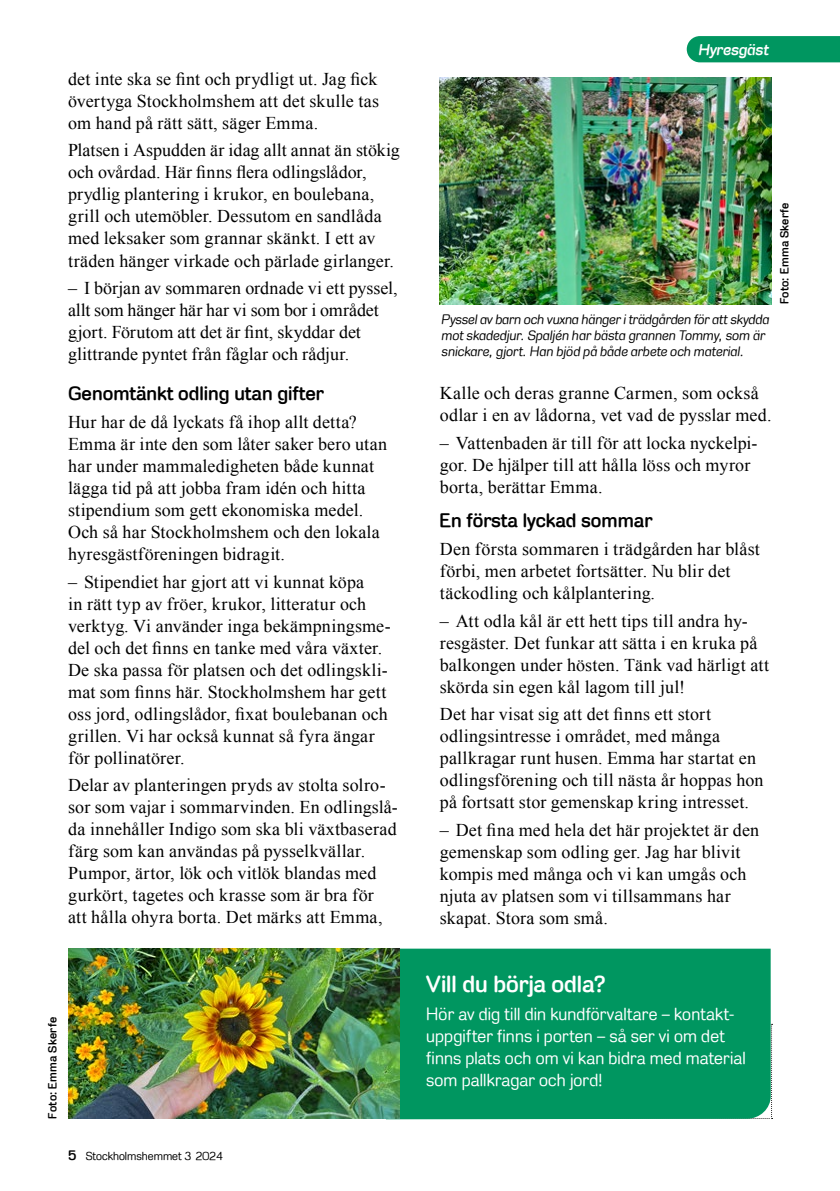
<style>
.page{position:relative;width:840px;height:1191px;background:#fff}
.page>*{position:absolute;margin:0;border:0;box-sizing:border-box;transform-origin:0 0}
.P_sans_2023{font:700 24px "Stockholm Runt";letter-spacing:-.005em;color:#fff}
.H2_mellanrubik_2023{font:700 20px "Stockholm Runt";color:#000}
.P_Brödtext_2023{font:18px/22px "Times New Roman";letter-spacing:.01em;color:#000}
.P_sans_2023-2{font:18px/22px "Stockholm Runt";letter-spacing:.01em;color:#fff}
.t1{font:italic 700 16px "Stockholm Runt";letter-spacing:-.005em;color:#fff}
.P_bildtext_v_2023{font:italic 14px/16px "Stockholm Runt";letter-spacing:.005em;color:#000}
.t2{font:700 12px "Stockholm Runt";letter-spacing:.02em;color:#000}
.t3{font:12px "Stockholm Runt";color:#000}
.s1{font-weight:700;font-size:14px}
</style>
<div class="page">
<img style="left:439px;top:78px;width:332px;height:226px">
<div style="left:386px;top:948px;width:384px;height:171px;background:#009660"></div>
<img style="left:68px;top:948px;width:331px;height:170px">
<div style="left:686px;top:36px;width:153px;height:26px;background:#009660"></div>
<p class="P_Brödtext_2023" style="left:68px;top:67px;width:312px;text-align:justify">det inte ska se fint och prydligt ut. Jag fick övertyga Stockholmshem att det skulle tas om hand på rätt sätt, säger Emma.</p>
<p class="P_Brödtext_2023" style="left:68px;top:139px;width:333px">Platsen i Aspudden är idag allt annat än stökig och ovårdad. Här finns flera odlingslådor, prydlig plantering i krukor, en boulebana, grill och utemöbler. Dessutom en sandlåda med leksaker som grannar skänkt. I ett av träden hänger virkade och pärlade girlanger.</p>
<p class="P_Brödtext_2023" style="left:68px;top:277px;width:331px">– I början av sommaren ordnade vi ett pyssel, allt som hänger här har vi som bor i området gjort. Förutom att det är fint, skyddar det glittrande pyntet från fåglar och rådjur.</p>
<p class="H2_mellanrubik_2023" style="left:68px;top:382px;width:257px">Genomtänkt odling utan gifter</p>
<p class="P_Brödtext_2023" style="left:68px;top:410px;width:320px">Hur har de då lyckats få ihop allt detta?<br>Emma är inte den som låter saker bero utan har under mammaledigheten både kunnat lägga tid på att jobba fram idén och hitta stipendium som gett ekonomiska medel.<br>Och så har Stockholmshem och den lokala hyresgästföreningen bidragit.</p>
<p class="P_Brödtext_2023" style="left:68px;top:570px;width:324px">– Stipendiet har gjort att vi kunnat köpa<br>in rätt typ av fröer, krukor, litteratur och verktyg. Vi använder inga bekämpningsme&shy;del och det finns en tanke med våra växter.<br>De ska passa för platsen och det odlingskli&shy;mat som finns här. Stockholmshem har gett oss jord, odlingslådor, fixat boulebanan och grillen. Vi har också kunnat så fyra ängar för pollinatörer.</p>
<p class="P_Brödtext_2023" style="left:68px;top:774px;width:331px">Delar av planteringen pryds av stolta solro&shy;sor som vajar i sommarvinden. En odlingslå&shy;da innehåller Indigo som ska bli växtbaserad färg som kan användas på pysselkvällar.<br>Pumpor, ärtor, lök och vitlök blandas med gurkört, tagetes och krasse som är bra för<br>att hålla ohyra borta. Det märks att Emma,</p>
<p class="t2" style="left:45px;top:1118px;width:103px;rotate:-90deg">Foto: Emma Skerfe</p>
<p class="t3" style="left:68px;top:1148px;width:156px"><span class="s1">5</span> Stockholmshemmet 3 2024</p>
<p class="t1" style="left:698px;top:41px;width:72px">Hyresgäst</p>
<p class="P_bildtext_v_2023" style="left:441px;top:311px;width:329px">Pyssel av barn och vuxna hänger i trädgården för att skydda mot skadedjur. Spaljén har bästa grannen Tommy, som är snickare, gjort. Han bjöd på både arbete och material.</p>
<p class="t2" style="left:777px;top:304px;width:103px;rotate:-90deg">Foto: Emma Skerfe</p>
<p class="P_Brödtext_2023" style="left:439px;top:382px;width:333px">Kalle och deras granne Carmen, som också odlar i en av lådorna, vet vad de pysslar med.</p>
<p class="P_Brödtext_2023" style="left:439px;top:432px;width:319px">– Vattenbaden är till för att locka nyckelpi&shy;gor. De hjälper till att hålla löss och myror borta, berättar Emma.</p>
<p class="H2_mellanrubik_2023" style="left:439px;top:509px;width:214px">En första lyckad sommar</p>
<p class="P_Brödtext_2023" style="left:439px;top:538px;width:321px">Den första sommaren i trädgården har blåst förbi, men arbetet fortsätter. Nu blir det täckodling och kålplantering.</p>
<p class="P_Brödtext_2023" style="left:439px;top:609px;width:330px">– Att odla kål är ett hett tips till andra hy&shy;resgäster. Det funkar att sätta i en kruka på balkongen under hösten. Tänk vad härligt att skörda sin egen kål lagom till jul!</p>
<p class="P_Brödtext_2023" style="left:439px;top:703px;width:325px">Det har visat sig att det finns ett stort odlingsintresse i området, med många pallkragar runt husen. Emma har startat en odlingsförening och till nästa år hoppas hon på fortsatt stor gemenskap kring intresset.</p>
<p class="P_Brödtext_2023" style="left:439px;top:819px;width:321px">– Det fina med hela det här projektet är den gemenskap som odling ger. Jag har blivit kompis med många och vi kan umgås och njuta av platsen som vi tillsammans har skapat. Stora som små.</p>
<p class="P_sans_2023" style="left:426px;top:970px;width:182px">Vill du börja odla?</p>
<p class="P_sans_2023-2" style="left:426px;top:1003px;width:321px">Hör av dig till din kundförvaltare – kontakt&shy;uppgifter finns i porten – så ser vi om det finns plats och om vi kan bidra med material som pallkragar och jord!</p>
</div>
